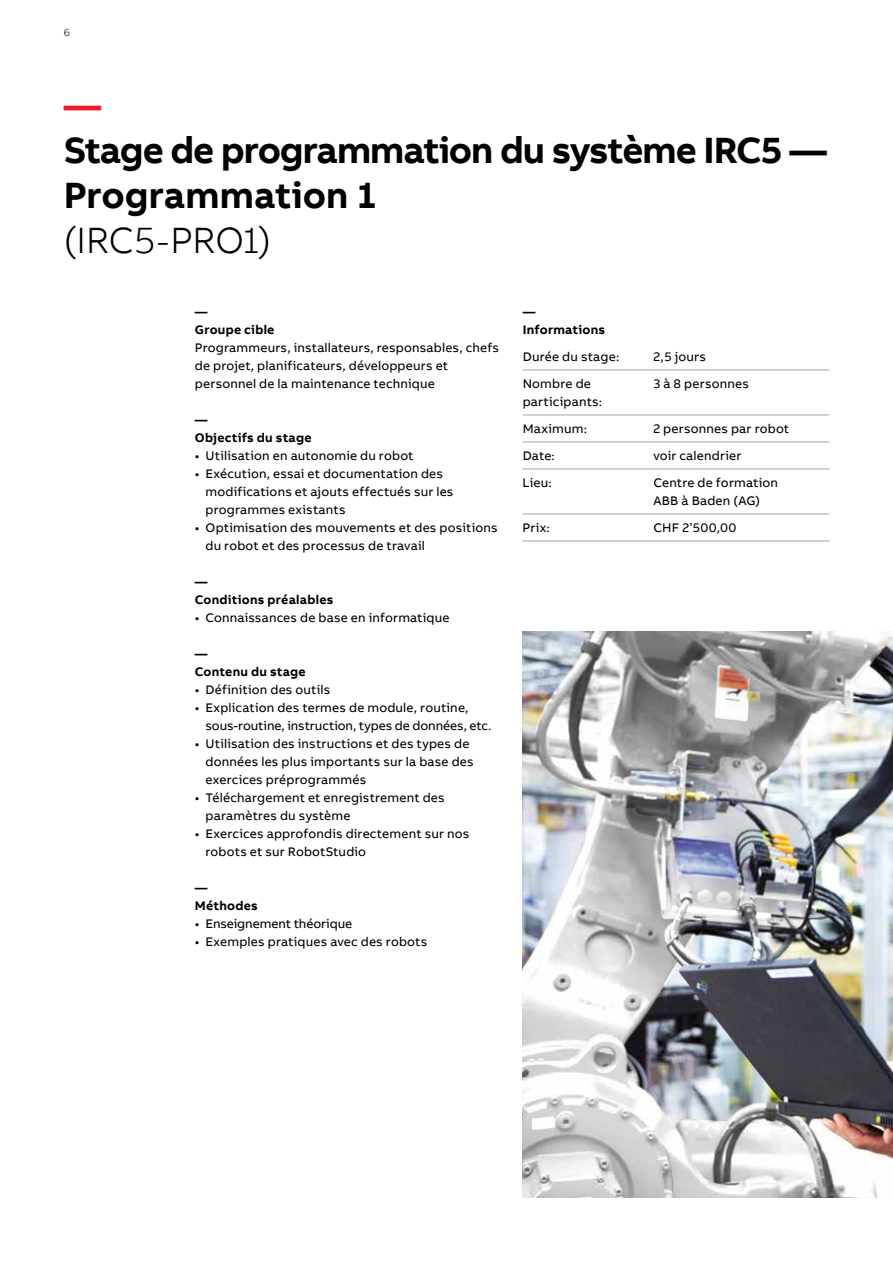
<style>
.page{position:relative;width:893px;height:1263px;background:#fff}
.page>*{position:absolute;margin:0;border:0;box-sizing:border-box;transform-origin:0 0}
.t1{font:700 37.5px/45px "AB Bvoice";letter-spacing:-.025em;color:#000}
.t2{font:300 37.5px "AB Bvoice";letter-spacing:-.01em;color:#000}
.t3{font:700 37.5px "AB Bvoice";color:#ed1c29}
.t4{font:12.75px/18px "AB Bvoice";letter-spacing:.015em;color:#000}
.t5{font:700 12.75px/18px "AB Bvoice";letter-spacing:.02em;color:#000}
.t6{font:12.75px "AB Bvoice";letter-spacing:-.005em;color:#000}
.t7{font:300 10.5px "AB Bvoice";color:#000}
</style>
<div class="page">
<hr style="left:523px;top:369px;width:306px;height:1px;background:#b1b4b6">
<hr style="left:523px;top:414px;width:306px;height:1px;background:#b1b4b6">
<hr style="left:523px;top:441px;width:306px;height:1px;background:#b1b4b6">
<hr style="left:523px;top:468px;width:306px;height:1px;background:#b1b4b6">
<hr style="left:523px;top:513px;width:306px;height:1px;background:#b1b4b6">
<hr style="left:523px;top:540px;width:306px;height:1px;background:#b1b4b6">
<img style="left:523px;top:631px;width:370px;height:567px">
<p class="t7" style="left:64px;top:26px;width:8px">6</p>
<h1 class="t3" style="left:64px;top:81px;width:39px">—</h1>
<h1 class="t1" style="left:64px;top:128px;width:765px">Stage de programmation du système IRC5 —<br>Programmation 1</h1>
<h1 class="t2" style="left:64px;top:218px;width:209px">(IRC5-PRO1)</h1>
<p class="t5" style="left:195px;top:302px;width:81px">—<br>Groupe cible</p>
<p class="t4" style="left:195px;top:339px;width:306px">Programmeurs, installateurs, responsables, chefs de projet, planificateurs, développeurs et personnel de la maintenance technique</p>
<p class="t5" style="left:195px;top:410px;width:118px">—<br>Objectifs du stage</p>
<p class="t4" style="left:195px;top:447px;width:220px">• Utilisation en autonomie du robot</p>
<p class="t4" style="left:206px;top:465px;width:250px;text-indent:-11px">• Exécution, essai et documentation des modifications et ajouts effectués sur les programmes existants</p>
<p class="t4" style="left:206px;top:519px;width:294px;text-indent:-11px">• Optimisation des mouvements et des positions du robot et des processus de travail</p>
<p class="t5" style="left:195px;top:573px;width:140px">—<br>Conditions préalables</p>
<p class="t4" style="left:195px;top:609px;width:256px">• Connaissances de base en informatique</p>
<p class="t5" style="left:195px;top:645px;width:112px">—<br>Contenu du stage</p>
<p class="t4" style="left:195px;top:681px;width:137px">• Définition des outils</p>
<p class="t4" style="left:206px;top:699px;width:287px;text-indent:-11px">• Explication des termes de module, routine, sous-routine, instruction, types de données, etc.</p>
<p class="t4" style="left:206px;top:735px;width:270px;text-indent:-11px">• Utilisation des instructions et des types de données les plus importants sur la base des exercices préprogrammés</p>
<p class="t4" style="left:206px;top:789px;width:241px;text-indent:-11px">• Téléchargement et enregistrement des paramètres du système</p>
<p class="t4" style="left:206px;top:825px;width:265px;text-indent:-11px">• Exercices approfondis directement sur nos robots et sur RobotStudio</p>
<p class="t5" style="left:195px;top:879px;width:64px">—<br>Méthodes</p>
<p class="t6" style="left:195px;top:916px;width:159px">• Enseignement théorique</p>
<p class="t4" style="left:195px;top:933px;width:234px">• Exemples pratiques avec des robots</p>
<p class="t5" style="left:523px;top:302px;width:84px">—<br>Informations</p>
<p class="t4" style="left:523px;top:348px;width:98px">Durée du stage:</p>
<p class="t4" style="left:653px;top:348px;width:54px">2,5 jours</p>
<p class="t4" style="left:523px;top:375px;width:70px">Nombre de</p>
<p class="t4" style="left:653px;top:375px;width:97px">3 à 8 personnes</p>
<p class="t4" style="left:523px;top:388px;width:81px;line-height:27px">participants:<br>Maximum:</p>
<p class="t4" style="left:653px;top:420px;width:137px">2 personnes par robot</p>
<p class="t4" style="left:523px;top:447px;width:34px">Date:</p>
<p class="t4" style="left:653px;top:447px;width:90px">voir calendrier</p>
<p class="t4" style="left:523px;top:474px;width:31px">Lieu:</p>
<p class="t4" style="left:653px;top:474px;width:126px">Centre de formation<br>ABB à Baden (AG)</p>
<p class="t4" style="left:523px;top:519px;width:29px">Prix:</p>
<p class="t4" style="left:653px;top:519px;width:85px">CHF 2’500,00</p>
</div>
